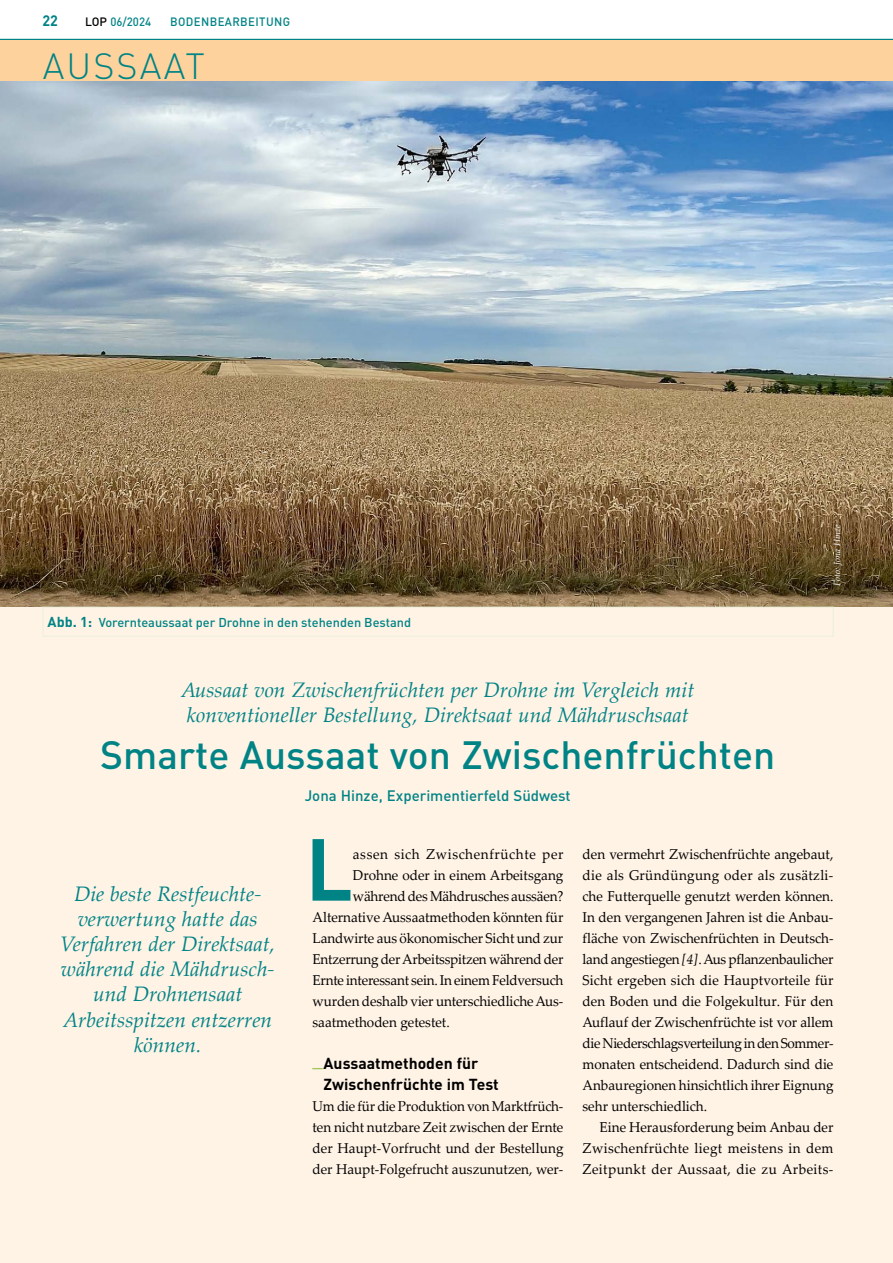
<style>
.page{position:relative;width:893px;height:1263px;background:#fff}
.page>*{position:absolute;margin:0;border:0;box-sizing:border-box;transform-origin:0 0}
.t1{font:700 86.4px "DIN Pro";color:#008385;scale:.95 1}
.t2{font:500 39px "DIN Pro";color:#008385}
.t3{font:300 36px "DIN Pro";letter-spacing:.06em;color:#008385}
.t4{font:italic 21px/25.2px "Palatino Linotype";color:#008385}
.t5{font:700 15.75px/21px "DIN Pro";color:#000}
.t6{font:500 15px "DIN Pro";color:#008385}
.t7{font:700 15px "DIN Pro";color:#008385;scale:.95 1}
.t8{font:14.25px/21px "Palatino Linotype";color:#000;text-align:justify;scale:.95 1}
.t9{font:14.25px "Palatino Linotype";letter-spacing:.045em;color:#000;scale:.95 1}
.t10{font:500 12.75px "DIN Pro";color:#008385}
.t11{font:500 12px "DIN Pro";color:#008385;scale:.95 1}
.t12{font:italic 9px "Palatino Linotype";color:#fff}
.s1{color:#000}
.s2{font-weight:700;font-size:14.25px}
.s3{font-style:italic}
</style>
<div class="page">
<hr style="left:0;top:39px;width:893px;height:1px;background:#008385">
<div style="left:0;top:40px;width:893px;height:42px;background:#fdd29c"></div>
<div style="left:0;top:486px;width:893px;height:777px;background:#fff3e6"></div>
<img style="left:0;top:81px;width:893px;height:526px">
<div style="left:43px;top:607px;width:791px;height:29px;border:1px solid #e9f0d9"></div>
<p class="t7" style="left:43px;top:11px;width:18px">22</p>
<p class="t11" style="left:85px;top:14px;width:71px"><span class="s1">LOP</span> 06/2024</p>
<p class="t11" style="left:170px;top:14px;width:18px">Bodenbearbeitung</p>
<h3 class="t3" style="left:43px;top:42px;width:156px">AUSSAAT</h3>
<p class="t10" style="left:48px;top:614px;width:365px"><span class="s2">Abb. 1:</span> Vorernteaussaat per Drohne in den stehenden Bestand</p>
<h3 class="t4" style="left:181px;top:677px;width:515px">Aussaat von Zwischenfrüchten per Drohne im Vergleich mit konventioneller Bestellung, Direktsaat und Mähdruschsaat</h3>
<h2 class="t2" style="left:100px;top:729px;width:676px">Smarte Aussaat von Zwischenfrüchten</h2>
<p class="t6" style="left:305px;top:785px;width:268px">Jona Hinze, Experimentierfeld Südwest</p>
<p class="t12" style="left:831px;top:586px;width:63px;rotate:-90deg">Foto: Jona Hinze</p>
<h3 class="t4" style="left:60px;top:880px;width:216px;text-align:center">Die beste Restfeuchte&shy;verwertung hatte das<br>Verfahren der Direktsaat, während die Mähdrusch&shy;und Drohnensaat<br>Arbeitsspitzen entzerren können.</h3>
<h1 class="t1" style="left:306px;top:811px;width:51px">L</h1>
<p class="t9" style="left:353px;top:844px;width:223px">assen sich Zwischenfrüchte per</p>
<p class="t8" style="left:353px;top:864px;width:223px">Drohne oder in einem Arbeitsgang</p>
<p class="t8" style="left:353px;top:885px;width:223px">während des Mähdrusches aussäen?</p>
<p class="t8" style="left:313px;top:906px;width:266px">Alternative Aussaatmethoden könnten für</p>
<p class="t8" style="left:313px;top:927px;width:265px">Landwirte aus ökonomischer Sicht und zur</p>
<p class="t8" style="left:313px;top:948px;width:266px">Entzerrung der Arbeitsspitzen während der</p>
<p class="t8" style="left:313px;top:969px;width:265px">Ernte interessant sein. In einem Feldversuch</p>
<p class="t8" style="left:313px;top:990px;width:265px">wurden deshalb vier unterschiedliche Aus-</p>
<p class="t8" style="left:313px;top:1011px;width:146px">saatmethoden getestet.</p>
<p class="t5" style="left:324px;top:1052px;width:177px;text-indent:-11px"><sup>_</sup>Aussaatmethoden für<br>Zwischenfrüchte im Test</p>
<p class="t8" style="left:313px;top:1095px;width:266px">Um die für die Produktion von Marktfrüch&shy;ten nicht nutzbare Zeit zwischen der Ernte der Haupt-Vorfrucht und der Bestellung der Haupt-Folgefrucht auszunutzen, wer-</p>
<p class="t8" style="left:583px;top:843px;width:266px">den vermehrt Zwischenfrüchte angebaut, die als Gründüngung oder als zusätzli&shy;che Futterquelle genutzt werden können.<br>In den vergangenen Jahren ist die Anbau&shy;fläche von Zwischenfrüchten in Deutsch&shy;land angestiegen <span class="s3">[4]</span>. Aus pflanzenbaulicher Sicht ergeben sich die Hauptvorteile für den Boden und die Folgekultur. Für den Auflauf der Zwischenfrüchte ist vor allem die Niederschlagsverteilung in den Sommer&shy;monaten entscheidend. Dadurch sind die Anbauregionen hinsichtlich ihrer Eignung sehr unterschiedlich.</p>
<p class="t8" style="left:583px;top:1116px;width:266px;text-indent:17px">Eine Herausforderung beim Anbau der Zwischenfrüchte liegt meistens in dem Zeitpunkt der Aussaat, die zu Arbeits-</p>
</div>
